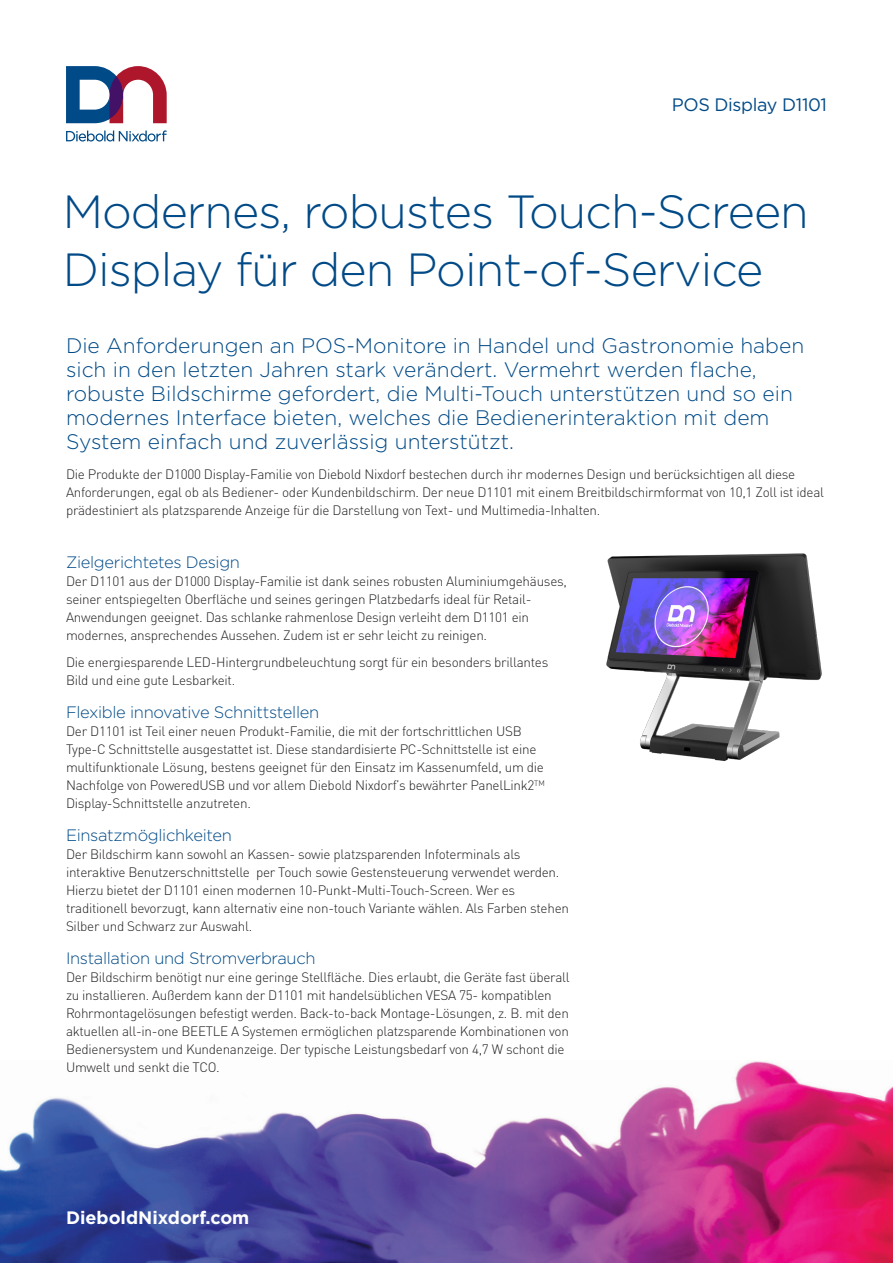
<style>
.page{position:relative;width:893px;height:1263px;background:#fff}
.page>*{position:absolute;margin:0;border:0;box-sizing:border-box;transform-origin:0 0}
.H1_-_Blue_Title{font:300 46.5px/58.5px "Gotham";letter-spacing:-.02em;color:#004a87}
.t1{font:300 21px/24px "Gotham";color:#004a87}
.t2{font:700 18px "Gotham";color:#fff}
.t3{font:18px "Gotham";letter-spacing:-.02em;color:#004a87}
.ICO1_-_Blue_icon_hea{font:300 16.5px "Gotham";letter-spacing:-.02em;color:#004a87}
.BC3_-_Paragraph_Body{font:300 13.5px/18px "DIN Pro";letter-spacing:-.02em;color:#231f20}
</style>
<div class="page">
<img style="left:0;top:1061px;width:893px;height:202px">
<svg style="left:66px;top:66px;width:101px;height:57px"></svg>
<svg style="left:66px;top:130px;width:101px;height:12px"></svg>
<img style="left:606px;top:553px;width:216px;height:208px">
<p class="t3" style="left:672px;top:95px;width:157px">POS Display D1101</p>
<p class="H1_-_Blue_Title" style="left:63px;top:181px;width:747px">Modernes, robustes Touch-Screen<br>Display für den Point-of-Service</p>
<p class="t1" style="left:66px;top:333px;width:740px">Die Anforderungen an POS-Monitore in Handel und Gastronomie haben sich in den letzten Jahren stark verändert. Vermehrt werden flache, robuste Bildschirme gefordert, die Multi-Touch unterstützen und so ein modernes Interface bieten, welches die Bedienerinteraktion mit dem System einfach und zuverlässig unterstützt.</p>
<p class="BC3_-_Paragraph_Body" style="left:66px;top:465px;width:759px">Die Produkte der D1000 Display-Familie von Diebold Nixdorf bestechen durch ihr modernes Design und berücksichtigen all diese<br>Anforderungen, egal ob als Bediener- oder Kundenbildschirm. Der neue D1101 mit einem Breitbildschirmformat von 10,1 Zoll ist ideal prädestiniert als platzsparende Anzeige für die Darstellung von Text- und Multimedia-Inhalten.</p>
<p class="ICO1_-_Blue_icon_hea" style="left:66px;top:553px;width:176px">Zielgerichtetes Design</p>
<p class="BC3_-_Paragraph_Body" style="left:66px;top:571px;width:503px">Der D1101 aus der D1000 Display-Familie ist dank seines robusten Aluminiumgehäuses, seiner entspiegelten Oberfläche und seines geringen Platzbedarfs ideal für Retail-Anwendungen geeignet. Das schlanke rahmenlose Design verleiht dem D1101 ein modernes, ansprechendes Aussehen. Zudem ist er sehr leicht zu reinigen.</p>
<p class="BC3_-_Paragraph_Body" style="left:66px;top:652px;width:484px">Die energiesparende LED-Hintergrundbeleuchtung sorgt für ein besonders brillantes<br>Bild und eine gute Lesbarkeit.</p>
<p class="ICO1_-_Blue_icon_hea" style="left:66px;top:703px;width:255px">Flexible innovative Schnittstellen</p>
<p class="BC3_-_Paragraph_Body" style="left:66px;top:721px;width:480px">Der D1101 ist Teil einer neuen Produkt-Familie, die mit der fortschrittlichen USB Type-C Schnittstelle ausgestattet ist. Diese standardisierte PC-Schnittstelle ist eine multifunktionale Lösung, bestens geeignet für den Einsatz im Kassenumfeld, um die Nachfolge von PoweredUSB und vor allem Diebold Nixdorf’s bewährter PanelLink2<sup>TM </sup>Display-Schnittstelle anzutreten.</p>
<p class="ICO1_-_Blue_icon_hea" style="left:66px;top:826px;width:167px">Einsatzmöglichkeiten</p>
<p class="BC3_-_Paragraph_Body" style="left:66px;top:844px;width:504px">Der Bildschirm kann sowohl an Kassen- sowie platzsparenden Infoterminals als interaktive Benutzerschnittstelle per Touch sowie Gestensteuerung verwendet werden.<br>Hierzu bietet der D1101 einen modernen 10-Punkt-Multi-Touch-Screen. Wer es traditionell bevorzugt, kann alternativ eine non-touch Variante wählen. Als Farben stehen Silber und Schwarz zur Auswahl.</p>
<p class="ICO1_-_Blue_icon_hea" style="left:66px;top:949px;width:251px">Installation und Stromverbrauch</p>
<p class="BC3_-_Paragraph_Body" style="left:66px;top:967px;width:505px">Der Bildschirm benötigt nur eine geringe Stellfläche. Dies erlaubt, die Geräte fast überall zu installieren. Außerdem kann der D1101 mit handelsüblichen VESA 75- kompatiblen Rohrmontagelösungen befestigt werden. Back-to-back Montage-Lösungen, z. B. mit den aktuellen all-in-one BEETLE A Systemen ermöglichen platzsparende Kombinationen von Bedienersystem und Kundenanzeige. Der typische Leistungsbedarf von 4,7 W schont die Umwelt und senkt die TCO.</p>
<h3 class="t2" style="left:66px;top:1207px;width:185px">DieboldNixdorf.com</h3>
</div>
